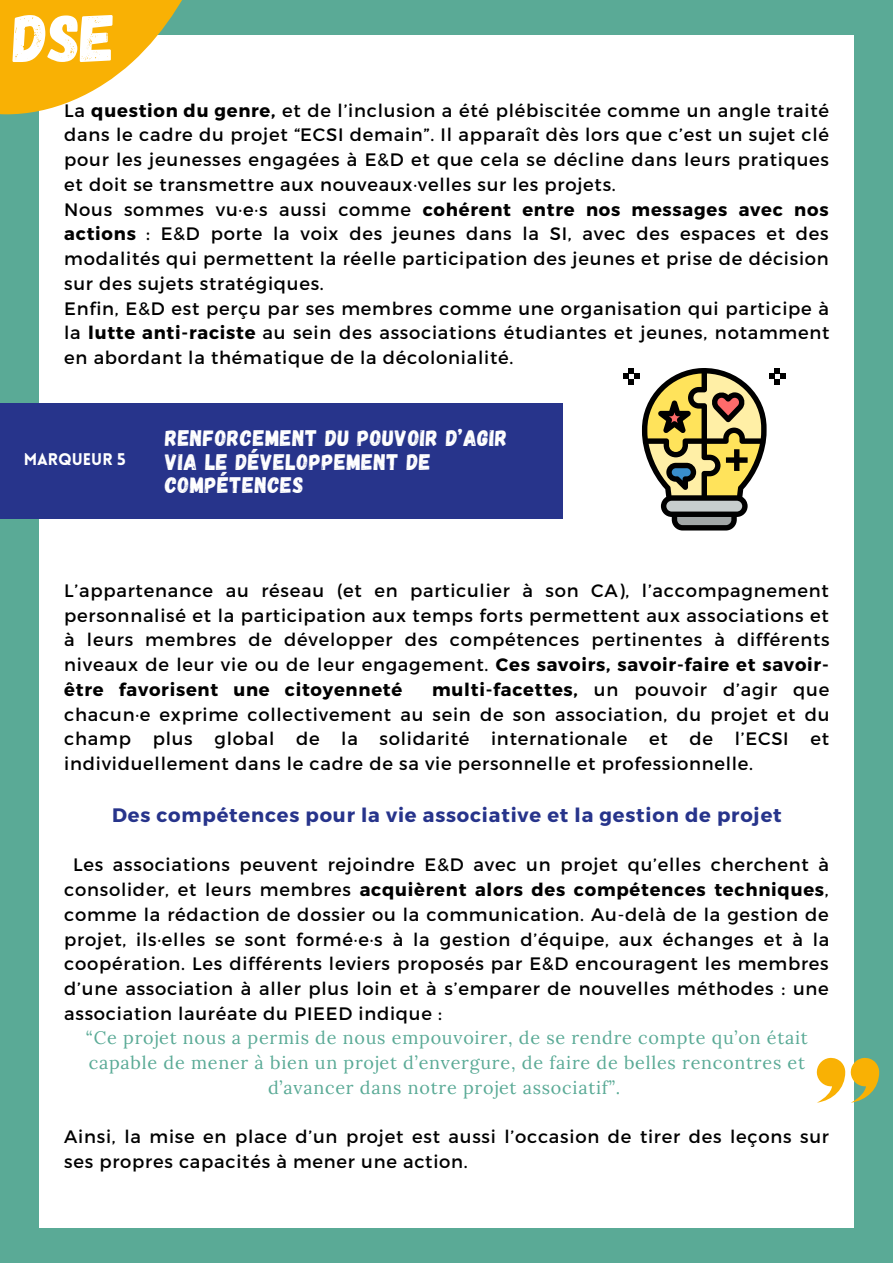
<style>
.page{position:relative;width:893px;height:1264px;background:#fff}
.page>*{position:absolute;margin:0;border:0;box-sizing:border-box;transform-origin:0 0}
.t1{font:67.5px "Gagalin";color:#fff}
.t2{font:22.5px/23.5px "Gagalin";letter-spacing:.03em;color:#fff}
.t3{font:700 19.5px "Montserrat";letter-spacing:.04em;color:#27348b}
.t4{font:18px/24.8px "Montserrat";letter-spacing:.04em;color:#000;text-align:justify}
.t5{font:18px/24.8px "Lora";letter-spacing:.04em;color:#5aaa96;text-align:center}
.t6{font:900 16.5px "Lovelo";color:#fff}
.s1{font-weight:700}
</style>
<div class="page">
<div style="left:0;top:0;width:892px;height:1262px;background:#5aaa96"></div>
<div style="left:39px;top:35px;width:814px;height:1192px;background:#fff"></div>
<svg style="left:0;top:0;width:182px;height:115px;fill:#f9b104"></svg>
<svg style="left:816px;top:1057px;width:63px;height:45px"></svg>
<div style="left:0;top:403px;width:562px;height:115px;background:#27348b"></div>
<svg style="left:623px;top:368px;width:162px;height:162px"></svg>
<p class="t1" style="left:13px;top:-6px;width:104px">DSE</p>
<p class="t4" style="left:64px;top:97px;width:766px">La <span class="s1">question du genre,</span> et de l’inclusion a été plébiscitée comme un angle traité dans le cadre du projet “ECSI demain”. Il apparaît dès lors que c’est un sujet clé pour les jeunesses engagées à E&amp;D et que cela se décline dans leurs pratiques et doit se transmettre aux nouveaux·velles sur les projets.</p>
<p class="t4" style="left:64px;top:196px;width:766px">Nous sommes vu·e·s aussi comme <span class="s1">cohérent entre nos messages avec nos actions</span> : E&amp;D porte la voix des jeunes dans la SI, avec des espaces et des modalités qui permettent la réelle participation des jeunes et prise de décision sur des sujets stratégiques.</p>
<p class="t4" style="left:64px;top:295px;width:766px">Enfin, E&amp;D est perçu par ses membres comme une organisation qui participe à la <span class="s1">lutte anti-raciste</span> au sein des associations étudiantes et jeunes, notamment en abordant la thématique de la décolonialité.</p>
<p class="t6" style="left:24px;top:452px;width:103px">MARQUEUR 5</p>
<p class="t6" style="left:351px;top:419px;width:108px">MARQUEUR 4</p>
<p class="t2" style="left:165px;top:425px;width:344px">RENFORCEMENT DU POUVOIR D’AGIR<br>VIA LE DÉVELOPPEMENT DE<br>COMPÉTENCES</p>
<p class="t4" style="left:64px;top:577px;width:766px">L’appartenance au réseau (et en particulier à son CA), l’accompagnement personnalisé et la participation aux temps forts permettent aux associations et à leurs membres de développer des compétences pertinentes à différents niveaux de leur vie ou de leur engagement. <span class="s1">Ces savoirs, savoir-faire et savoir&shy;être favorisent une citoyenneté</span></p>
<p class="t4" style="left:64px;top:676px;width:766px;text-indent:368px"><span class="s1">multi-facettes,</span> un pouvoir d’agir que chacun·e exprime collectivement au sein de son association, du projet et du champ plus global de la solidarité internationale et de l’ECSI et individuellement dans le cadre de sa vie personnelle et professionnelle.</p>
<p class="t3" style="left:112px;top:802px;width:671px">Des compétences pour la vie associative et la gestion de projet</p>
<p class="t4" style="left:64px;top:851px;width:766px;text-indent:9px">Les associations peuvent rejoindre E&amp;D avec un projet qu’elles cherchent à consolider, et leurs membres <span class="s1">acquièrent alors des compétences techniques</span>, comme la rédaction de dossier ou la communication. Au-delà de la gestion de projet, ils·elles se sont formé·e·s à la gestion d’équipe, aux échanges et à la coopération. Les différents leviers proposés par E&amp;D encouragent les membres d’une association à aller plus loin et à s’emparer de nouvelles méthodes : une association lauréate du PIEED indique :</p>
<p class="t5" style="left:86px;top:1025px;width:723px">“Ce projet nous a permis de nous empouvoirer, de se rendre compte qu’on était capable de mener à bien un projet d’envergure, de faire de belles rencontres et d’avancer dans notre projet associatif”.</p>
<p class="t4" style="left:64px;top:1123px;width:766px">Ainsi, la mise en place d’un projet est aussi l’occasion de tirer des leçons sur ses propres capacités à mener une action.</p>
</div>
